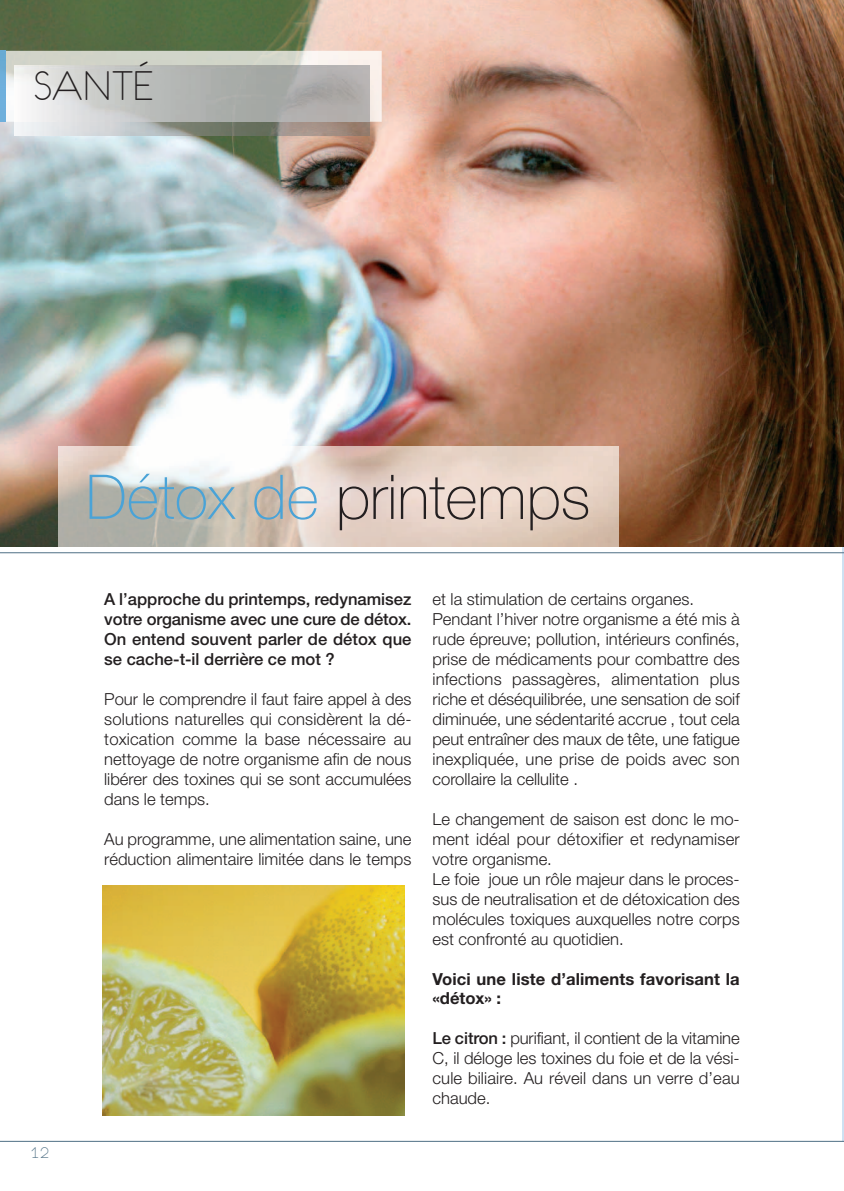
<style>
.page{position:relative;width:844px;height:1191px;background:#fff}
.page>*{position:absolute;margin:0;border:0;box-sizing:border-box;transform-origin:0 0}
.t1{font:100 61.6px "Helvetica Neue";color:#231f20}
.t2{font:47.43px "Eurofurencelight";color:#231f20}
.t3{font:21px "Eurofurencelight";color:#57768a}
.t4{font:300 16.62px/19.9px "Helvetica Neue";color:#231f20}
.t5{font:500 16.62px/19.9px "Helvetica Neue";color:#231f20;text-align:justify}
.t6{font:700 16.62px/19.9px "Helvetica Neue";letter-spacing:.005em;color:#231f20}
.s1{color:#4aa3d7}
.s2{font-weight:500}
</style>
<div class="page">
<hr style="left:842px;top:0;width:1px;height:1141px;background:#cee1f2">
<hr style="left:0;top:1140px;width:843px;height:1px;background:#57768a">
<img style="left:0;top:0;width:843px;height:546px">
<img style="left:0;top:51px;width:381px;height:71px">
<img style="left:14px;top:65px;width:355px;height:70px">
<hr style="left:0;top:552px;width:843px;height:1px;background:#57768a">
<img style="left:58px;top:446px;width:560px;height:100px">
<img style="left:102px;top:885px;width:302px;height:230px">
<h2 class="t2" style="left:34px;top:62px;width:121px">SANTÉ</h2>
<h1 class="t1" style="left:86px;top:475px;width:506px"><span class="s1">Détox de</span> printemps</h1>
<p class="t3" style="left:30px;top:1141px;width:21px">12</p>
<p class="t5" style="left:104px;top:591px;width:309px">A l’approche du printemps, redynamisez votre organisme avec une cure de détox.<br>On entend souvent parler de détox que se cache-t-il derrière ce mot ?</p>
<p class="t4" style="left:104px;top:691px;width:309px;text-align:justify">Pour le comprendre il faut faire appel à des solutions naturelles qui considèrent la dé&shy;toxication comme la base nécessaire au nettoyage de notre organisme afin de nous libérer des toxines qui se sont accumulées dans le temps.</p>
<p class="t4" style="left:104px;top:830px;width:308px">Au programme, une alimentation saine, une réduction alimentaire limitée dans le temps</p>
<p class="t4" style="left:432px;top:591px;width:309px">et la stimulation de certains organes.<br>Pendant l’hiver notre organisme a été mis à rude épreuve; pollution, intérieurs confinés, prise de médicaments pour combattre des infections passagères, alimentation plus riche et déséquilibrée, une sensation de soif diminuée, une sédentarité accrue , tout cela peut entraîner des maux de tête, une fatigue inexpliquée, une prise de poids avec son corollaire la cellulite .</p>
<p class="t4" style="left:432px;top:810px;width:309px">Le changement de saison est donc le mo&shy;ment idéal pour détoxifier et redynamiser votre organisme.<br>Le foie joue un rôle majeur dans le proces&shy;sus de neutralisation et de détoxication des molécules toxiques auxquelles notre corps est confronté au quotidien.</p>
<p class="t6" style="left:432px;top:970px;width:308px">Voici une liste d’aliments favorisant la «détox» :</p>
<p class="t4" style="left:432px;top:1030px;width:309px;text-align:justify"><span class="s2">Le citron :</span> purifiant, il contient de la vitamine C, il déloge les toxines du foie et de la vési&shy;cule biliaire. Au réveil dans un verre d’eau chaude.</p>
</div>
